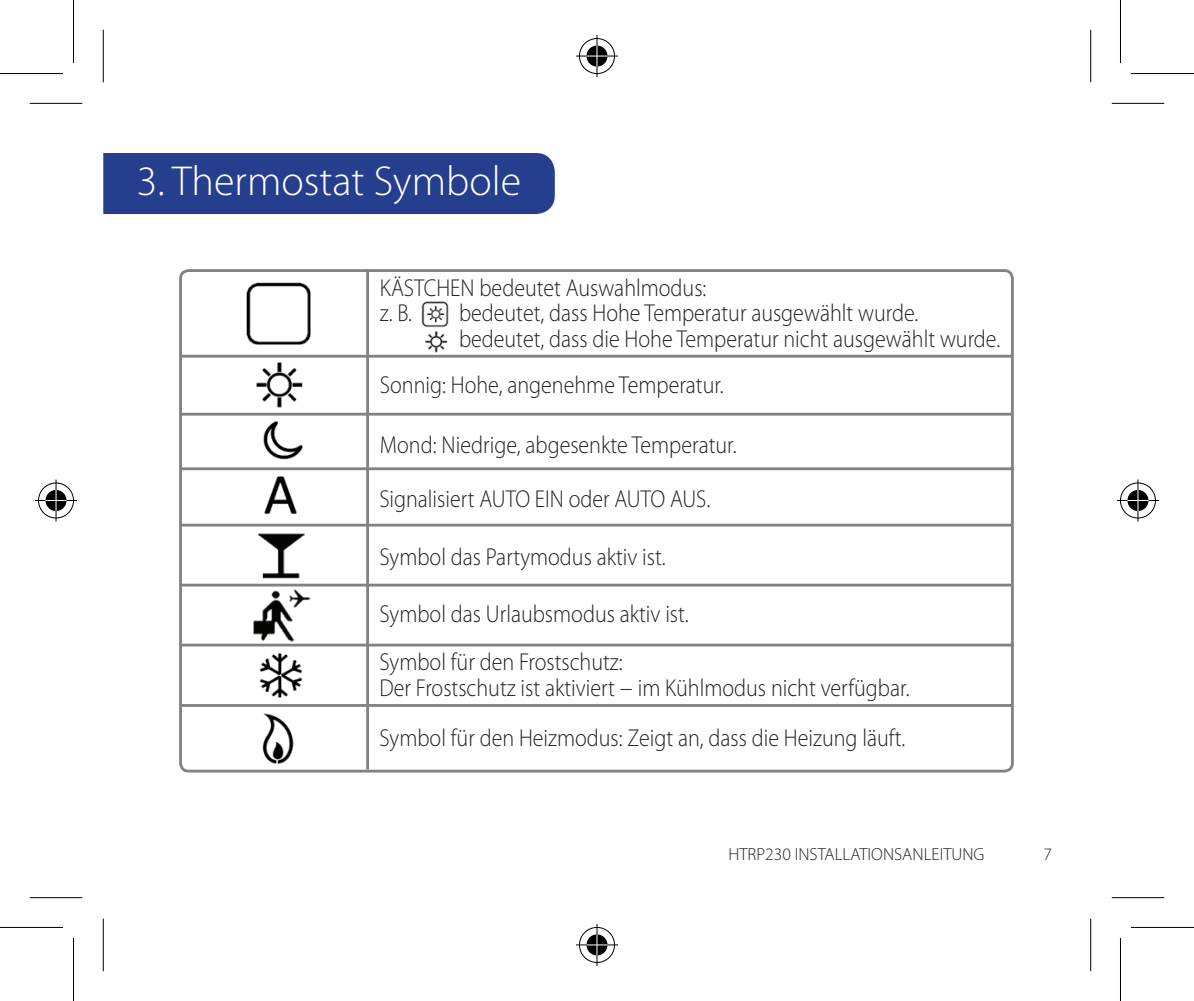
<style>
.page{position:relative;width:1194px;height:1001px;background:#fff}
.page>*{position:absolute;margin:0;border:0;box-sizing:border-box;transform-origin:0 0}
.t1{font:300 42px "Myriad Pro";color:#fff}
.t2{font:300 24.5px/25.6px "Myriad Pro";color:#231f20;scale:.9 1}
.t3{font:300 17.5px "Myriad Pro";color:#231f20}
</style>
<div class="page">
<div style="left:103px;top:153px;width:452px;height:61px;background:#253f8e"></div>
<div style="left:179px;top:269px;width:835px;height:503px;border:3px solid #808285;border-radius:8px"></div>
<img style="left:246px;top:282px;width:65px;height:63px">
<img style="left:239px;top:476px;width:83px;height:51px">
<img style="left:257px;top:533px;width:48px;height:46px">
<img style="left:253px;top:590px;width:58px;height:51px">
<img style="left:256px;top:362px;width:47px;height:46px">
<img style="left:252px;top:415px;width:62px;height:45px">
<hr style="left:366px;top:269px;width:3px;height:500px;background:#808285">
<img style="left:262px;top:713px;width:32px;height:52px">
<img style="left:249px;top:653px;width:65px;height:54px">
<hr style="left:181px;top:355px;width:832px;height:2px;background:#808285">
<hr style="left:181px;top:412px;width:832px;height:3px;background:#808285">
<hr style="left:181px;top:467px;width:833px;height:3px;background:#808285">
<hr style="left:181px;top:643px;width:833px;height:3px;background:#808285">
<hr style="left:181px;top:704px;width:831px;height:2px;background:#808285">
<hr style="left:181px;top:523px;width:831px;height:3px;background:#808285">
<hr style="left:181px;top:583px;width:831px;height:3px;background:#808285">
<img style="left:421px;top:301px;width:28px;height:27px">
<img style="left:426px;top:305px;width:20px;height:17px">
<img style="left:425px;top:331px;width:23px;height:21px">
<svg style="left:30px;top:102px;width:52px;height:1px"></svg>
<svg style="left:1111px;top:102px;width:53px;height:1px"></svg>
<svg style="left:30px;top:898px;width:52px;height:1px"></svg>
<svg style="left:1111px;top:898px;width:53px;height:1px"></svg>
<svg style="left:102px;top:30px;width:1px;height:52px"></svg>
<svg style="left:102px;top:918px;width:1px;height:52px"></svg>
<svg style="left:1091px;top:30px;width:1px;height:52px"></svg>
<svg style="left:1091px;top:918px;width:1px;height:52px"></svg>
<hr style="left:30px;top:103px;width:52px;height:1px;background:#000">
<hr style="left:1111px;top:103px;width:53px;height:1px;background:#000">
<hr style="left:30px;top:896px;width:52px;height:2px;background:#000">
<hr style="left:1111px;top:896px;width:53px;height:2px;background:#000">
<hr style="left:103px;top:30px;width:1px;height:52px;background:#000">
<hr style="left:103px;top:918px;width:1px;height:52px;background:#000">
<hr style="left:1090px;top:30px;width:1px;height:52px;background:#000">
<hr style="left:1090px;top:918px;width:1px;height:52px;background:#000">
<div style="left:0;top:71px;width:63px;height:5px;background:#f8f8f8"></div>
<div style="left:1131px;top:71px;width:63px;height:5px;background:#f8f8f8"></div>
<svg style="left:0;top:927px;width:63px;height:1px"></svg>
<svg style="left:1131px;top:927px;width:63px;height:1px"></svg>
<hr style="left:0;top:73px;width:63px;height:1px;background:#000">
<hr style="left:1131px;top:73px;width:63px;height:1px;background:#000">
<hr style="left:0;top:926px;width:63px;height:1px;background:#000">
<hr style="left:1131px;top:926px;width:63px;height:1px;background:#000">
<hr style="left:73px;top:0;width:1px;height:63px;background:#000">
<hr style="left:73px;top:937px;width:1px;height:63px;background:#000">
<hr style="left:1120px;top:0;width:1px;height:63px;background:#000">
<hr style="left:1120px;top:937px;width:1px;height:63px;background:#000">
<div style="left:577px;top:36px;width:40px;height:40px;border:4px solid #fff;border-radius:50%"></div>
<hr style="left:576px;top:54px;width:42px;height:4px;background:#fff">
<svg style="left:595px;top:35px;width:4px;height:42px"></svg>
<div style="left:584px;top:43px;width:26px;height:26px;border:4px solid #fff;border-radius:50%"></div>
<div style="left:579px;top:38px;width:36px;height:36px;border:1px solid #000;border-radius:50%"></div>
<hr style="left:576px;top:55px;width:42px;height:2px;background:#000">
<hr style="left:596px;top:35px;width:1px;height:42px;background:#000">
<div style="left:586px;top:46px;width:21px;height:21px;background:#000;border-radius:50%"></div>
<hr style="left:586px;top:55px;width:21px;height:2px;background:#fff">
<svg style="left:596px;top:46px;width:1px;height:21px"></svg>
<div style="left:577px;top:925px;width:40px;height:39px;border:4px solid #fff;border-radius:50%"></div>
<svg style="left:576px;top:942px;width:42px;height:4px"></svg>
<svg style="left:595px;top:924px;width:4px;height:41px"></svg>
<div style="left:584px;top:932px;width:26px;height:25px;border:4px solid #fff;border-radius:50%"></div>
<div style="left:579px;top:926px;width:36px;height:36px;border:1px solid #000;border-radius:50%"></div>
<hr style="left:576px;top:944px;width:42px;height:1px;background:#000">
<hr style="left:596px;top:923px;width:1px;height:42px;background:#000">
<svg style="left:586px;top:934px;width:21px;height:21px"></svg>
<div style="left:36px;top:480px;width:40px;height:40px;border:4px solid #fff;border-radius:50%"></div>
<hr style="left:35px;top:498px;width:42px;height:4px;background:#fff">
<hr style="left:54px;top:479px;width:4px;height:42px;background:#fff">
<div style="left:43px;top:487px;width:26px;height:26px;border:4px solid #fff;border-radius:50%"></div>
<div style="left:38px;top:482px;width:36px;height:36px;border:1px solid #000;border-radius:50%"></div>
<hr style="left:35px;top:500px;width:42px;height:1px;background:#000">
<hr style="left:55px;top:479px;width:2px;height:42px;background:#000">
<div style="left:46px;top:490px;width:21px;height:21px;background:#000;border-radius:50%"></div>
<svg style="left:46px;top:500px;width:21px;height:1px"></svg>
<hr style="left:55px;top:490px;width:2px;height:21px;background:#fff">
<div style="left:1118px;top:480px;width:39px;height:40px;border:4px solid #fff;border-radius:50%"></div>
<hr style="left:1117px;top:498px;width:42px;height:4px;background:#fff">
<svg style="left:1135px;top:479px;width:5px;height:42px"></svg>
<div style="left:1125px;top:487px;width:25px;height:26px;border:4px solid #fff;border-radius:50%"></div>
<div style="left:1120px;top:482px;width:36px;height:36px;border:1px solid #000;border-radius:50%"></div>
<hr style="left:1117px;top:500px;width:42px;height:1px;background:#000">
<hr style="left:1137px;top:479px;width:1px;height:42px;background:#000">
<svg style="left:1127px;top:490px;width:21px;height:21px"></svg>
<h1 class="t1" style="left:137px;top:157px;width:385px">3. Thermostat Symbole</h1>
<p class="t2" style="left:380px;top:275px;width:364px">KÄSTCHEN bedeutet Auswahlmodus: z. B.</p>
<p class="t2" style="left:459px;top:300px;width:603px">bedeutet, dass Hohe Temperatur ausgewählt wurde. bedeutet, dass die Hohe Temperatur nicht ausgewählt wurde.</p>
<p class="t2" style="left:380px;top:372px;width:384px">Sonnig: Hohe, angenehme Temperatur.</p>
<p class="t2" style="left:379px;top:418px;width:398px;line-height:53.6px">Mond: Niedrige, abgesenkte Temperatur.<br>Signalisiert AUTO EIN oder AUTO AUS.</p>
<p class="t2" style="left:379px;top:544px;width:320px">Symbol das Partymodus aktiv ist.</p>
<p class="t2" style="left:379px;top:601px;width:345px">Symbol das Urlaubsmodus aktiv ist.</p>
<p class="t2" style="left:379px;top:649px;width:590px">Symbol für den Frostschutz:<br>Der Frostschutz ist aktiviert − im Kühlmodus nicht verfügbar.</p>
<p class="t2" style="left:379px;top:725px;width:586px">Symbol für den Heizmodus: Zeigt an, dass die Heizung läuft.</p>
<p class="t3" style="left:728px;top:844px;width:258px">HTRP230 INSTALLATIONSANLEITUNG</p>
<p class="t3" style="left:1043px;top:844px;width:10px">7</p>
</div>
